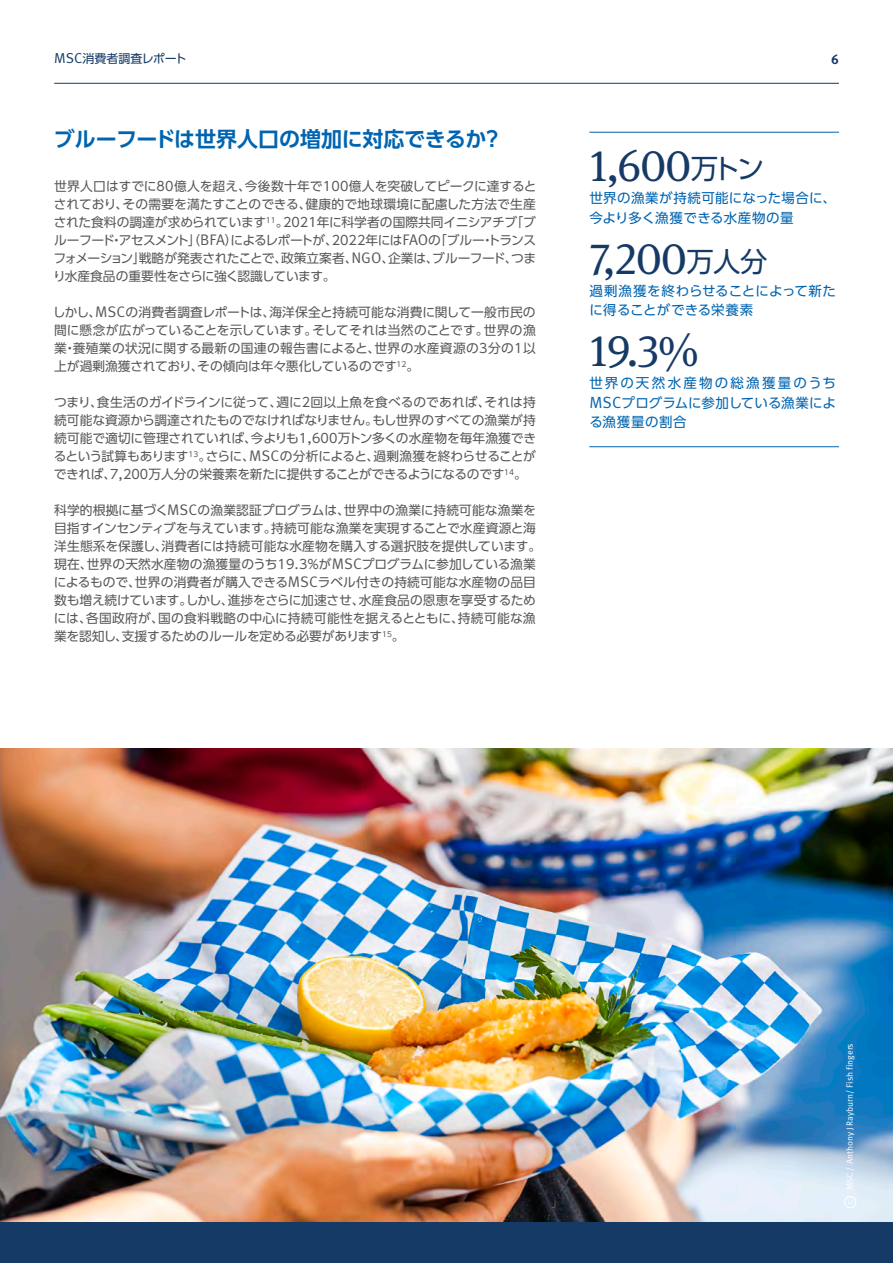
<style>
.page{position:relative;width:893px;height:1263px;background:#fff}
.page>*{position:absolute;margin:0;border:0;box-sizing:border-box;transform-origin:0 0}
.t1{font:44.85px "Meta Serif Pro";letter-spacing:-.015em;color:#163a66}
.t2{font:700 21px "UD Shin Go Pro De";letter-spacing:-.01em;color:#0164b0}
.t3{font:13.5px/19.5px "UD Shin Go Pro";letter-spacing:.03em;color:#0164b0}
.t4{font:700 13.5px "Meta Pro";color:#163a66}
.t5{font:12.75px/18px "UD Shin Go Pro";letter-spacing:-.005em;color:#57585a;text-align:justify}
.t6{font:12px "UD Shin Go Pro";letter-spacing:-.005em;color:#163a66}
.t7{font:9px "Meta Pro";color:#fff}
.s1{font-family:"Meta Pro";font-size:14.4px}
.s2{font-family:"Meta Pro";font-size:15.3px}
.s3{font-family:"UD Shin Go Pro";font-size:27.3px}
.s4{font-family:"Meta Pro";font-size:16.2px}
</style>
<div class="page">
<img style="left:0;top:748px;width:893px;height:474px">
<hr style="left:54px;top:83px;width:785px;height:1px;background:#163a66">
<div style="left:0;top:1222px;width:893px;height:41px;background:#163a66"></div>
<hr style="left:589px;top:132px;width:250px;height:1px;background:#0164b0">
<hr style="left:589px;top:446px;width:250px;height:1px;background:#0164b0">
<svg style="left:848px;top:1200px;width:5px;height:4px"></svg>
<div style="left:844px;top:1196px;width:12px;height:12px;border:1px solid #fff;border-radius:50%"></div>
<p class="t6" style="left:54px;top:48px;width:134px"><span class="s1">MSC</span>消費者調査レポート</p>
<p class="t4" style="left:831px;top:51px;width:9px">6</p>
<h2 class="t2" style="left:54px;top:122px;width:450px">ブルーフードは世界人口の増加に対応できるか？</h2>
<p class="t5" style="left:53px;top:177px;width:485px">世界人口はすでに80億人を超え、今後数十年で100億人を突破してピークに達するとされており、その需要を満たすことのできる、健康的で地球環境に配慮した方法で生産された食料の調達が求められています<sup>11</sup>。2021年に科学者の国際共同イニシアチブ「ブルーフード・アセスメント」（<span class="s2">BFA</span>）によるレポートが、2022年には<span class="s2">FAO</span>の「ブルー・トランスフォメーション」戦略が発表されたことで、政策立案者、<span class="s2">NGO</span>、企業は、ブルーフード、つまり水産食品の重要性をさらに強く認識しています。</p>
<p class="t5" style="left:53px;top:303px;width:484px">しかし、<span class="s2">MSC</span>の消費者調査レポートは、海洋保全と持続可能な消費に関して一般市民の間に懸念が広がっていることを示しています。そしてそれは当然のことです。世界の漁業・養殖業の状況に関する最新の国連の報告書によると、世界の水産資源の3分の1以上が過剰漁獲されており、その傾向は年々悪化しているのです<sup>12</sup>。</p>
<p class="t5" style="left:54px;top:393px;width:484px">つまり、食生活のガイドラインに従って、週に2回以上魚を食べるのであれば、それは持続可能な資源から調達されたものでなければなりません。もし世界のすべての漁業が持続可能で適切に管理されていれば、今よりも1<span class="s2">,</span>600万トン多くの水産物を毎年漁獲できるという試算もあります<sup>13</sup>。さらに、<span class="s2">MSC</span>の分析によると、過剰漁獲を終わらせることができれば、7<span class="s2">,</span>200万人分の栄養素を新たに提供することができるようになるのです<sup>14</sup>。</p>
<p class="t5" style="left:54px;top:501px;width:489px;text-align:left">科学的根拠に基づく<span class="s2">MSC</span>の漁業認証プログラムは、世界中の漁業に持続可能な漁業を目指すインセンティブを与えています。持続可能な漁業を実現することで水産資源と海洋生態系を保護し、消費者には持続可能な水産物を購入する選択肢を提供しています。現在、世界の天然水産物の漁獲量のうち19<span class="s2">.</span>3％が<span class="s2">MSC</span>プログラムに参加している漁業によるもので、世界の消費者が購入できる<span class="s2">MSC</span>ラベル付きの持続可能な水産物の品目数も増え続けています。しかし、進捗をさらに加速させ、水産食品の恩恵を享受するためには、各国政府が、国の食料戦略の中心に持続可能性を据えるとともに、持続可能な漁業を認知し、支援するためのルールを定める必要があります<sup>15</sup>。</p>
<h1 class="t1" style="left:589px;top:133px;width:176px">1,600<span class="s3">万トン</span></h1>
<p class="t3" style="left:589px;top:188px;width:248px">世界の漁業が持続可能になった場合に、今より多く漁獲できる水産物の量</p>
<h1 class="t1" style="left:589px;top:226px;width:180px">7,200<span class="s3">万人分</span></h1>
<p class="t3" style="left:589px;top:280px;width:248px">過剰漁獲を終わらせることによって新たに得ることができる栄養素</p>
<h1 class="t1" style="left:589px;top:318px;width:111px">19.3%</h1>
<p class="t3" style="left:589px;top:373px;width:248px;text-align:justify">世界の天然水産物の総漁獲量のうち<span class="s4">MSC</span>プログラムに参加している漁業による漁獲量の割合</p>
<p class="t7" style="left:844px;top:1190px;width:148px;rotate:-90deg">MSC / Anthony J Rayburn/ Fish fingers</p>
</div>
